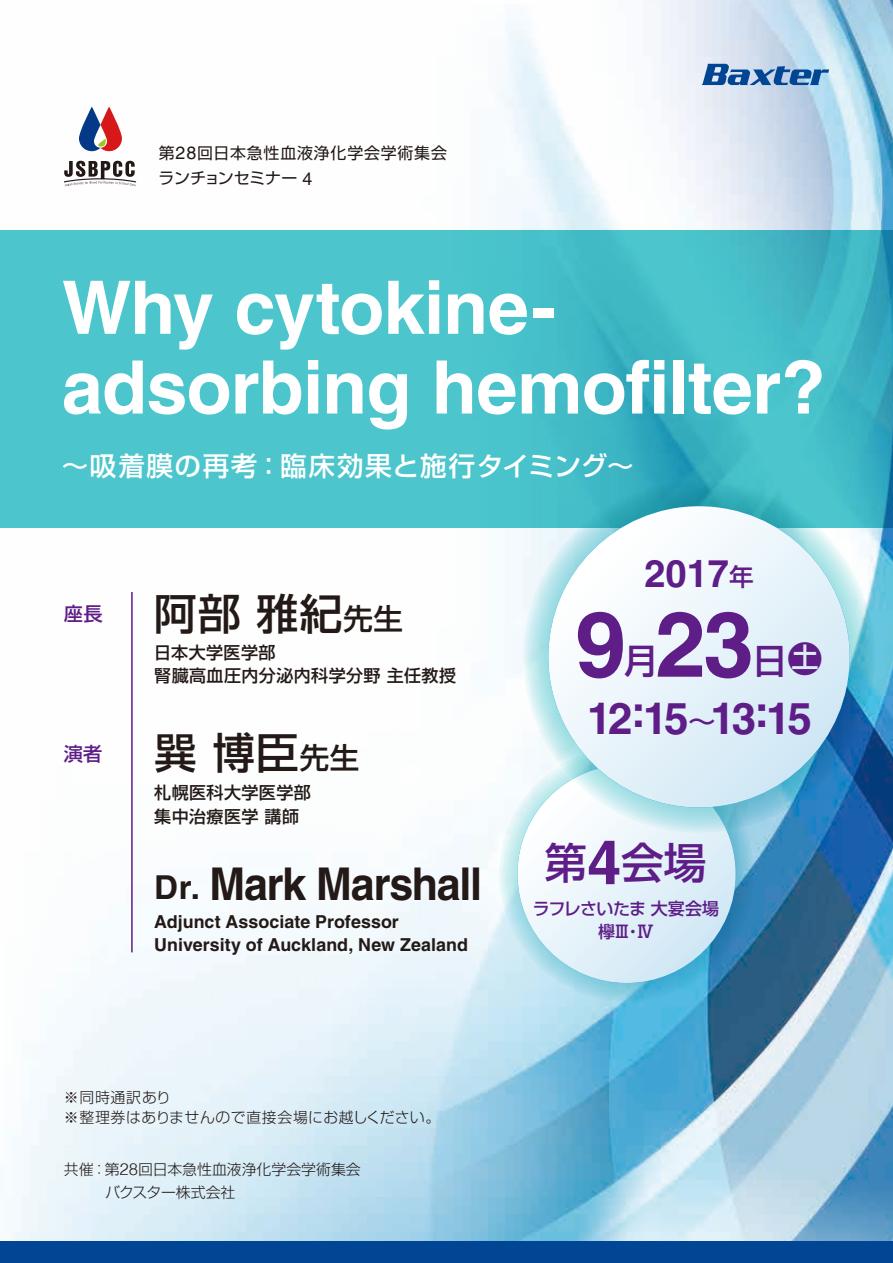
<style>
.page{position:relative;width:893px;height:1263px;background:#fff}
.page>*{position:absolute;margin:0;border:0;box-sizing:border-box;transform-origin:0 0}
.t1{font:700 91.35px "Helvetica";color:#5e1d87}
.t2{font:700 73.8px "Helvetica";letter-spacing:-.015em;color:#fff}
.t3{font:700 61.05px "Helvetica";color:#5e1d87}
.t4{font:700 45.3px "Helvetica";letter-spacing:-.03em;color:#231916;scale:.95 1}
.t5{font:700 44.1px "Helvetica";letter-spacing:-.075em;color:#5e1d87}
.t6{font:500 42.6px "Shin Go Pro";letter-spacing:.025em;color:#231916}
.t7{font:500 42.6px "Shin Go Pro";color:#5e1d87}
.t8{font:700 38.1px "Helvetica";color:#5e1d87}
.t9{font:500 34.95px "Shin Go Pro";color:#5e1d87}
.t10{font:700 33px "Helvetica";color:#231916}
.t11{font:500 27.6px "Shin Go Pro";color:#5e1d87}
.t12{font:500 26.55px "Shin Go Pro";letter-spacing:.055em;color:#fff}
.t13{font:500 24.6px "Shin Go Pro";color:#5e1d87}
.t14{font:500 19.2px "Shin Go Pro";color:#5e1d87}
.t15{font:700 17.85px/22.4px "Helvetica";color:#231916}
.t16{font:17.85px "Helvetica";color:#231916}
.t17{font:500 16.95px/23.4px "Shin Go Pro";letter-spacing:.025em;color:#231916}
.t18{font:500 16.95px/23.4px "Shin Go Pro";letter-spacing:-.03em;color:#5e1d87;text-align:center}
.t19{font:300 16.65px "Helvetica";color:#231916}
.t20{font:15.9px "Shin Go Pro";letter-spacing:.05em;color:#231916}
.t21{font:15.9px "Shin Go Pro";letter-spacing:-.02em;color:#231916}
.t22{font:300 14.85px/19.2px "Shin Go Pro";letter-spacing:.03em;color:#231916}
.t23{font:300 14.85px/23.4px "Shin Go Pro";color:#231916}
.s1{font-size:29.4px}
</style>
<div class="page">
<img style="left:0;top:0;width:893px;height:1242px">
<div style="left:0;top:1242px;width:893px;height:21px;background:#004694"></div>
<svg style="left:0;top:231px;width:893px;height:297px;background:#47c0c9"></svg>
<svg style="left:96px;top:107px;width:26px;height:44px"></svg>
<svg style="left:79px;top:107px;width:26px;height:44px"></svg>
<svg style="left:94px;top:125px;width:13px;height:23px"></svg>
<svg style="left:98px;top:139px;width:9px;height:8px"></svg>
<svg style="left:64px;top:161px;width:72px;height:25px"></svg>
<hr style="left:131px;top:592px;width:2px;height:360px;background:#5e1d87">
<svg style="left:499px;top:746px;width:255px;height:255px;background:#89c7dd"></svg>
<svg style="left:517px;top:765px;width:219px;height:218px"></svg>
<svg style="left:523px;top:481px;width:352px;height:352px;background:#80c6d6"></svg>
<svg style="left:548px;top:506px;width:302px;height:301px"></svg>
<svg style="left:702px;top:64px;width:127px;height:21px;background:#628fbf"></svg>
<p class="t20" style="left:197px;top:140px;width:251px">回日本急性血液浄化学会学術集会</p>
<p class="t20" style="left:159px;top:140px;width:17px">第</p>
<p class="t16" style="left:176px;top:142px;width:22px">28</p>
<p class="t21" style="left:158px;top:165px;width:141px">ランチョンセミナー</p>
<p class="t16" style="left:302px;top:168px;width:11px">4</p>
<h2 class="t2" style="left:62px;top:263px;width:495px">Why cytokine-</h2>
<h2 class="t2" style="left:62px;top:342px;width:765px">adsorbing hemofilter?</h2>
<h3 class="t12" style="left:62px;top:444px;width:573px">～吸着膜の再考：臨床効果と施行タイミング~</h3>
<h3 class="t8" style="left:644px;top:550px;width:86px">2017</h3>
<h3 class="t13" style="left:729px;top:556px;width:26px">年</h3>
<p class="t14" style="left:64px;top:598px;width:40px">座長</p>
<p class="t14" style="left:64px;top:738px;width:40px">演者</p>
<h3 class="t6" style="left:154px;top:578px;width:250px">阿部雅紀<span class="s1">先生</span></h3>
<p class="t17" style="left:154px;top:638px;width:303px">日本大学医学部<br>腎臓高血圧内分泌内科学分野主任教授</p>
<h3 class="t6" style="left:154px;top:718px;width:207px">巽博臣<span class="s1">先生</span></h3>
<p class="t17" style="left:154px;top:779px;width:158px">札幌医科大学医学部集中治療医学講師</p>
<h3 class="t4" style="left:209px;top:856px;width:288px">Mark Marshall</h3>
<h3 class="t10" style="left:154px;top:867px;width:47px">Dr.</h3>
<p class="t15" style="left:154px;top:911px;width:315px">Adjunct Associate Professor<br>University of Auckland, New Zealand</p>
<p class="t22" style="left:64px;top:1086px;width:378px">※同時通訳あり<br>※整理券はありませんので直接会場にお越しください。</p>
<p class="t23" style="left:138px;top:1155px;width:224px">回日本急性血液浄化学会学術集会</p>
<p class="t23" style="left:105px;top:1155px;width:131px;text-indent:-42px">共催：第<br>バクスター株式会社</p>
<p class="t19" style="left:120px;top:1155px;width:20px">28</p>
<h1 class="t1" style="left:575px;top:589px;width:180px">9 23</h1>
<h3 class="t9" style="left:753px;top:631px;width:71px">日土</h3>
<h3 class="t9" style="left:623px;top:632px;width:36px">月</h3>
<h3 class="t5" style="left:587px;top:691px;width:103px">12:15</h3>
<h3 class="t5" style="left:711px;top:691px;width:103px">13:15</h3>
<h3 class="t11" style="left:688px;top:699px;width:29px">~</h3>
<h3 class="t3" style="left:587px;top:825px;width:35px">4</h3>
<h3 class="t7" style="left:545px;top:828px;width:44px">第</h3>
<p class="t18" style="left:533px;top:895px;width:188px">ラフレさいたま大宴会場欅Ⅲ Ⅳ</p>
<h3 class="t7" style="left:621px;top:828px;width:87px">会場</h3>
<p class="t18" style="left:625px;top:918px;width:19px">・</p>
</div>
